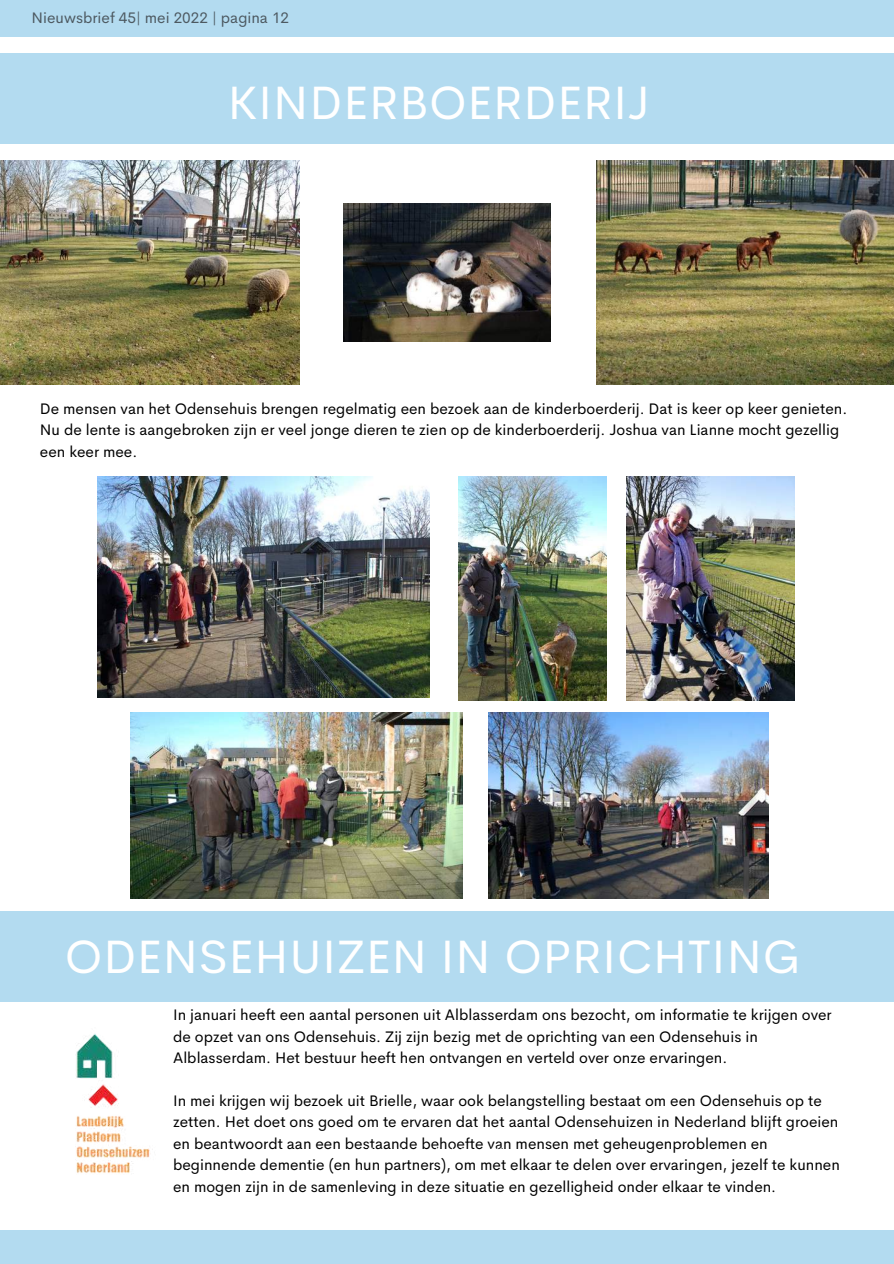
<style>
.page{position:relative;width:894px;height:1264px;background:#fff}
.page>*{position:absolute;margin:0;border:0;box-sizing:border-box;transform-origin:0 0}
.t1{font:46.95px "Cerebri Sans";letter-spacing:.01em;color:#fff}
.t2{font:15.3px/21.5px "Cerebri Sans";color:#000}
.t3{font:15.3px "Cerebri Sans";color:#4d5961}
</style>
<div class="page">
<div style="left:0;top:1230px;width:893px;height:33px;background:#b3dbf0"></div>
<div style="left:0;top:0;width:893px;height:37px;background:#b3dbf0"></div>
<div style="left:0;top:54px;width:893px;height:90px;background:#b3dbf0"></div>
<div style="left:0;top:911px;width:893px;height:90px;background:#b3dbf0"></div>
<img style="left:76px;top:1033px;width:77px;height:140px">
<img style="left:0;top:161px;width:299px;height:224px">
<img style="left:596px;top:161px;width:297px;height:224px">
<img style="left:343px;top:204px;width:207px;height:137px">
<img style="left:130px;top:712px;width:333px;height:186px">
<img style="left:97px;top:476px;width:332px;height:221px">
<img style="left:488px;top:712px;width:279px;height:186px">
<img style="left:458px;top:476px;width:148px;height:224px">
<img style="left:626px;top:476px;width:168px;height:224px">
<p class="t3" style="left:31px;top:8px;width:259px">Nieuwsbrief 45| mei 2022 | pagina 12</p>
<h1 class="t1" style="left:227px;top:72px;width:424px">KINDERBOERDERIJ</h1>
<p class="t2" style="left:40px;top:398px;width:808px">De mensen van het Odensehuis brengen regelmatig een bezoek aan de kinderboerderij. Dat is keer op keer genieten.<br>Nu de lente is aangebroken zijn er veel jonge dieren te zien op de kinderboerderij. Joshua van Lianne mocht gezellig een keer mee.</p>
<h1 class="t1" style="left:65px;top:925px;width:736px">ODENSEHUIZEN IN OPRICHTING</h1>
<p class="t2" style="left:173px;top:1004px;width:660px">In januari heeft een aantal personen uit Alblasserdam ons bezocht, om informatie te krijgen over de opzet van ons Odensehuis. Zij zijn bezig met de oprichting van een Odensehuis in<br>Alblasserdam. Het bestuur heeft hen ontvangen en verteld over onze ervaringen.</p>
<p class="t2" style="left:173px;top:1089px;width:668px">In mei krijgen wij bezoek uit Brielle, waar ook belangstelling bestaat om een Odensehuis op te zetten. Het doet ons goed om te ervaren dat het aantal Odensehuizen in Nederland blijft groeien en beantwoordt aan een bestaande behoefte van mensen met geheugenproblemen en beginnende dementie (en hun partners), om met elkaar te delen over ervaringen, jezelf te kunnen en mogen zijn in de samenleving in deze situatie en gezelligheid onder elkaar te vinden.</p>
</div>
